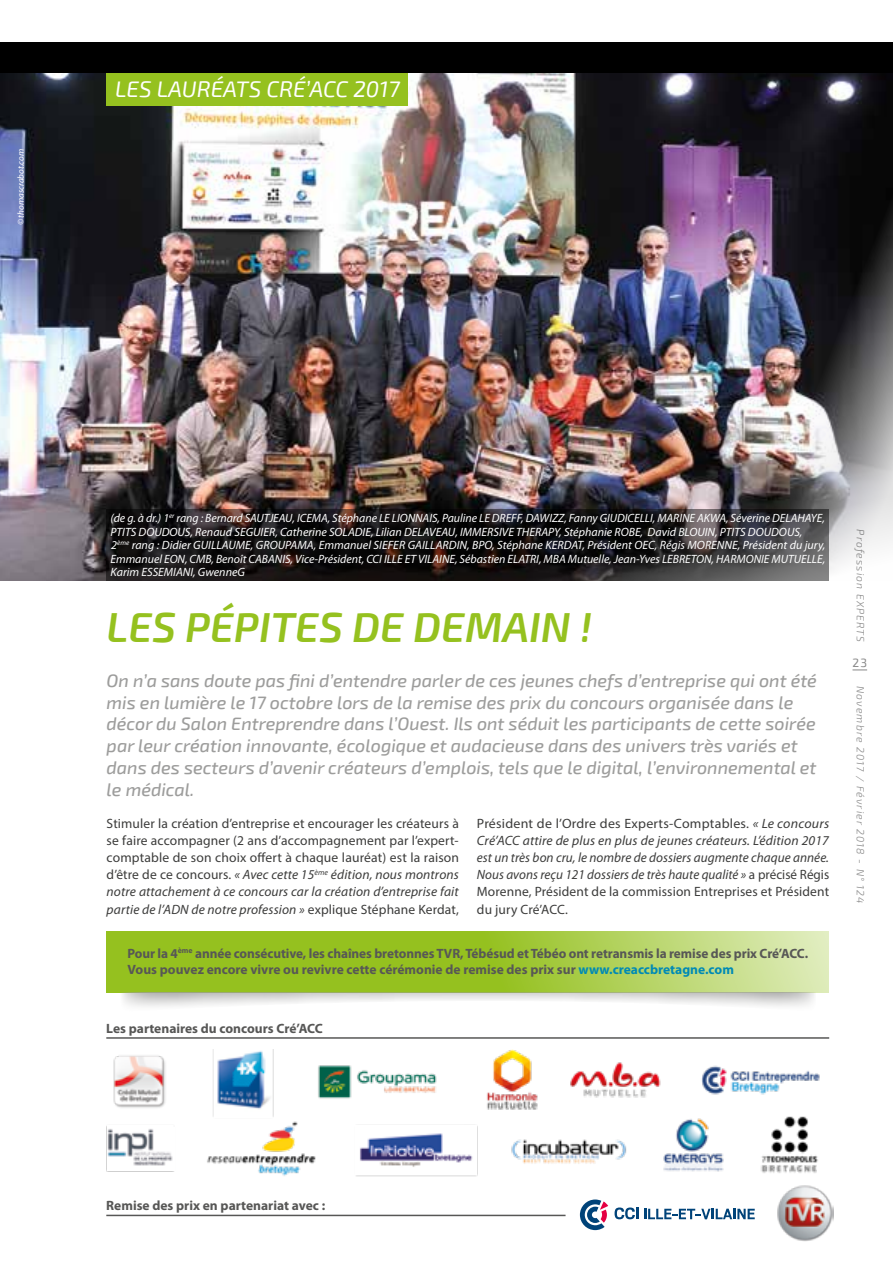
<style>
.page{position:relative;width:893px;height:1263px;background:#fff}
.page>*{position:absolute;margin:0;border:0;box-sizing:border-box;transform-origin:0 0}
.t1{font:italic 600 42px "Exo 2";color:#95c11f}
.t2{font:italic 22.5px "Exo 2";color:#fff}
.t3{font:italic 500 18px/21.8px "Exo 2";color:#9d9d9c}
.t4{font:13.5px/17.2px "Myriad Pro";letter-spacing:.01em;color:#3c3c3b;text-align:justify}
.t5{font:italic 13.5px/17.2px "Myriad Pro";letter-spacing:.005em;color:#3c3c3b;text-align:justify}
.t6{font:700 13.5px/16.5px "Myriad Pro";letter-spacing:-.005em;color:#575756}
.t7{font:italic 12px/13.5px "Myriad Pro";color:#fff}
.t8{font:12px "Exo 2";color:#878787}
.t9{font:italic 300 10.5px "Exo 2";letter-spacing:.1em;color:#878787}
.t10{font:italic 9px "Myriad Pro";color:#fff}
.s1{font-style:italic}
.s2{font-style:normal}
.s3{color:#008ab5}
</style>
<div class="page">
<img style="left:0;top:73px;width:893px;height:507px">
<div style="left:0;top:43px;width:893px;height:30px;background:#000"></div>
<div style="left:107px;top:73px;width:301px;height:33px;background:#95c11f"></div>
<svg style="left:106px;top:509px;width:723px;height:71px"></svg>
<svg style="left:106px;top:931px;width:723px;height:61px;fill:#95c11f"></svg>
<svg style="left:121px;top:992px;width:695px;height:15px"></svg>
<img style="left:106px;top:1050px;width:714px;height:127px">
<hr style="left:106px;top:1037px;width:723px;height:2px;background:#575756">
<hr style="left:106px;top:1215px;width:460px;height:1px;background:#575756">
<img style="left:777px;top:1185px;width:56px;height:56px">
<svg style="left:580px;top:1199px;width:28px;height:31px"></svg>
<svg style="left:615px;top:1207px;width:140px;height:12px"></svg>
<svg style="left:852px;top:670px;width:15px;height:1px"></svg>
<p class="t10" style="left:15px;top:225px;width:78px;rotate:-90deg">© thomascrabot.com</p>
<h2 class="t2" style="left:115px;top:76px;width:286px">LES LAURÉATS CRÉ’ACC 2017</h2>
<p class="t7" style="left:111px;top:511px;width:716px">(de g. à dr.) 1<sup>er</sup> rang : Bernard SAUTJEAU, ICEMA, Stéphane LE LIONNAIS, Pauline LE DREFF, DAWIZZ, Fanny GIUDICELLI, MARINE AKWA, Séverine DELAHAYE, PTITS DOUDOUS, Renaud SEGUIER, Catherine SOLADIE, Lilian DELAVEAU, IMMERSIVE THERAPY, Stéphanie ROBE, David BLOUIN, PTITS DOUDOUS,<br>2<sup>ème</sup> rang : Didier GUILLAUME, GROUPAMA, Emmanuel SIEFER GAILLARDIN, BPO, Stéphane KERDAT, Président OEC, Régis MORENNE, Président du jury, Emmanuel EON, CMB, Benoît CABANIS, Vice-Président, CCI ILLE ET VILAINE, Sébastien ELATRI, MBA Mutuelle, Jean-Yves LEBRETON, HARMONIE MUTUELLE, Karim ESSEMIANI, GwenneG</p>
<h1 class="t1" style="left:107px;top:602px;width:487px">LES PÉPITES DE DEMAIN !</h1>
<p class="t3" style="left:107px;top:670px;width:712px">On n’a sans doute pas fini d’entendre parler de ces jeunes chefs d’entreprise qui ont été mis en lumière le 17 octobre lors de la remise des prix du concours organisée dans le décor du Salon Entreprendre dans l’Ouest. Ils ont séduit les participants de cette soirée par leur création innovante, écologique et audacieuse dans des univers très variés et dans des secteurs d’avenir créateurs d’emplois, tels que le digital, l’environnemental et le médical.</p>
<p class="t4" style="left:107px;top:814px;width:354px">Stimuler la création d’entreprise et encourager les créateurs à se faire accompagner (2 ans d’accompagnement par l’expert&shy;comptable de son choix offert à chaque lauréat) est la raison d’être de ce concours. <span class="s1">« Avec cette 15</span><sup>ème</sup> <span class="s1">édition, nous montrons notre attachement à ce concours car la création d’entreprise fait partie de l’ADN de notre profession »</span> explique Stéphane Kerdat,</p>
<p class="t5" style="left:477px;top:814px;width:354px"><span class="s2">Président de l’Ordre des Experts-Comptables.</span> « Le concours Cré’ACC attire de plus en plus de jeunes créateurs. L’édition 2017 est un très bon cru, le nombre de dossiers augmente chaque année.<br>Nous avons reçu 121 dossiers de très haute qualité » <span class="s2">a précisé Régis Morenne, Président de la commission Entreprises et Président du jury Cré’ACC.</span></p>
<p class="t6" style="left:128px;top:944px;width:682px">Pour la 4<sup>ème</sup> année consécutive, les chaînes bretonnes TVR, Tébésud et Tébéo ont retransmis la remise des prix Cré’ACC.<br>Vous pouvez encore vivre ou revivre cette cérémonie de remise des prix sur <span class="s3">www.creaccbretagne.com</span></p>
<p class="t6" style="left:106px;top:1019px;width:218px">Les partenaires du concours Cré’ACC</p>
<p class="t9" style="left:866px;top:529px;width:114px;rotate:90deg">Profession EXPERTS</p>
<p class="t8" style="left:852px;top:656px;width:16px">23</p>
<p class="t9" style="left:866px;top:686px;width:219px;rotate:90deg">Novembre 2017 / Février 2018 - N° 124</p>
<p class="t6" style="left:106px;top:1197px;width:220px">Remise des prix en partenariat avec :</p>
</div>
